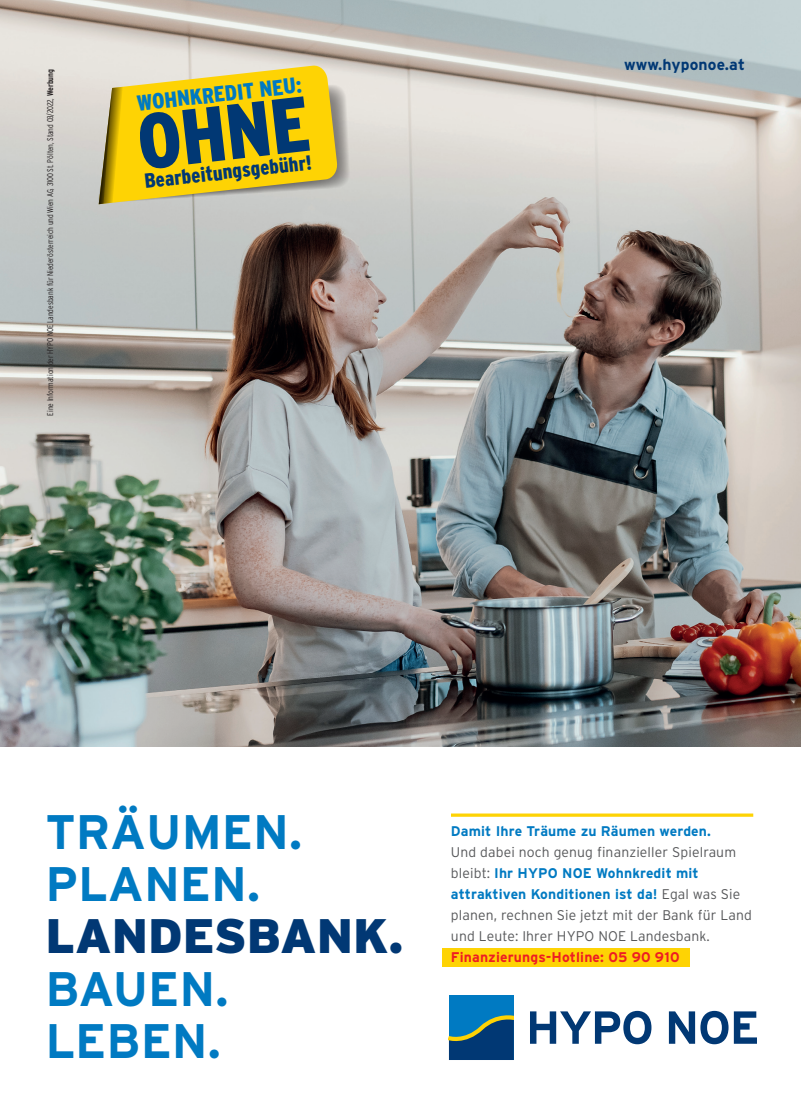
<style>
.page{position:relative;width:801px;height:1117px;background:#fff}
.page>*{position:absolute;margin:0;border:0;box-sizing:border-box;transform-origin:0 0}
.t1{font:900 77.88px "Interstate Condensed";color:#013874}
.t2{font:700 48.38px/52.2px "Interstate";color:#007ac2}
.t3{font:900 48.38px "Interstate";color:#013874}
.t4{font:900 22px "Interstate Condensed";color:#007ac2}
.t5{font:900 20.5px "Interstate Condensed";color:#013874}
.t6{font:700 15.62px "Interstate";letter-spacing:.01em;color:#013874}
.t7{font:300 14px/21.1px "Interstate";letter-spacing:.01em;color:#57585a}
.t8{font:700 14px "Interstate";letter-spacing:.01em;color:#007ac2}
.t9{font:700 14px "Interstate";letter-spacing:.01em;color:#ee1d23}
.t10{font:300 8.38px "Interstate Condensed";letter-spacing:-.01em;color:#231f20}
.s1{font-weight:700}
.s2{font-weight:700;color:#007ac2}
</style>
<div class="page">
<img style="left:0;top:0;width:801px;height:746px">
<div style="left:449px;top:994px;width:65px;height:65px;background:#007ac2"></div>
<svg style="left:449px;top:1015px;width:65px;height:44px"></svg>
<svg style="left:530px;top:1010px;width:121px;height:33px"></svg>
<svg style="left:669px;top:1010px;width:59px;height:33px"></svg>
<svg style="left:734px;top:1011px;width:22px;height:32px"></svg>
<hr style="left:451px;top:813px;width:302px;height:3px;background:#fed304">
<div style="left:442px;top:947px;width:248px;height:19px;background:#fed304"></div>
<svg style="left:97px;top:65px;width:254px;height:139px;background:#eccc36"></svg>
<p class="t10" style="left:45px;top:415px;width:348px;rotate:-90deg">Eine Information der HYPO NOE Landesbank für Niederösterreich und Wien AG, 3100 St. Pölten, Stand 03/2022, <span class="s1">Werbung</span></p>
<h3 class="t4" style="left:136px;top:92px;width:167px;rotate:-7deg">WOHNKREDIT NEU:</h3>
<h1 class="t1" style="left:132px;top:100px;width:174px;rotate:-7deg">OHNE</h1>
<h3 class="t5" style="left:143px;top:170px;width:169px;rotate:-7deg">Bearbeitungsgebühr!</h3>
<p class="t6" style="left:624px;top:56px;width:122px">www.hyponoe.at</p>
<h2 class="t2" style="left:45px;top:805px;width:258px">TRÄUMEN.<br>PLANEN.</h2>
<h2 class="t3" style="left:45px;top:908px;width:360px">LANDESBANK.</h2>
<h2 class="t2" style="left:45px;top:961px;width:185px">BAUEN.<br>LEBEN.</h2>
<p class="t8" style="left:451px;top:822px;width:261px">Damit Ihre Träume zu Räumen werden.</p>
<p class="t7" style="left:451px;top:841px;width:302px">Und dabei noch genug finanzieller Spielraum bleibt: <span class="s2">Ihr HYPO NOE Wohnkredit mit attraktiven Konditionen ist da!</span> Egal was Sie planen, rechnen Sie jetzt mit der Bank für Land und Leute: Ihrer HYPO NOE Landesbank.</p>
<p class="t9" style="left:451px;top:949px;width:230px">Finanzierungs-Hotline: 05 90 910</p>
</div>
